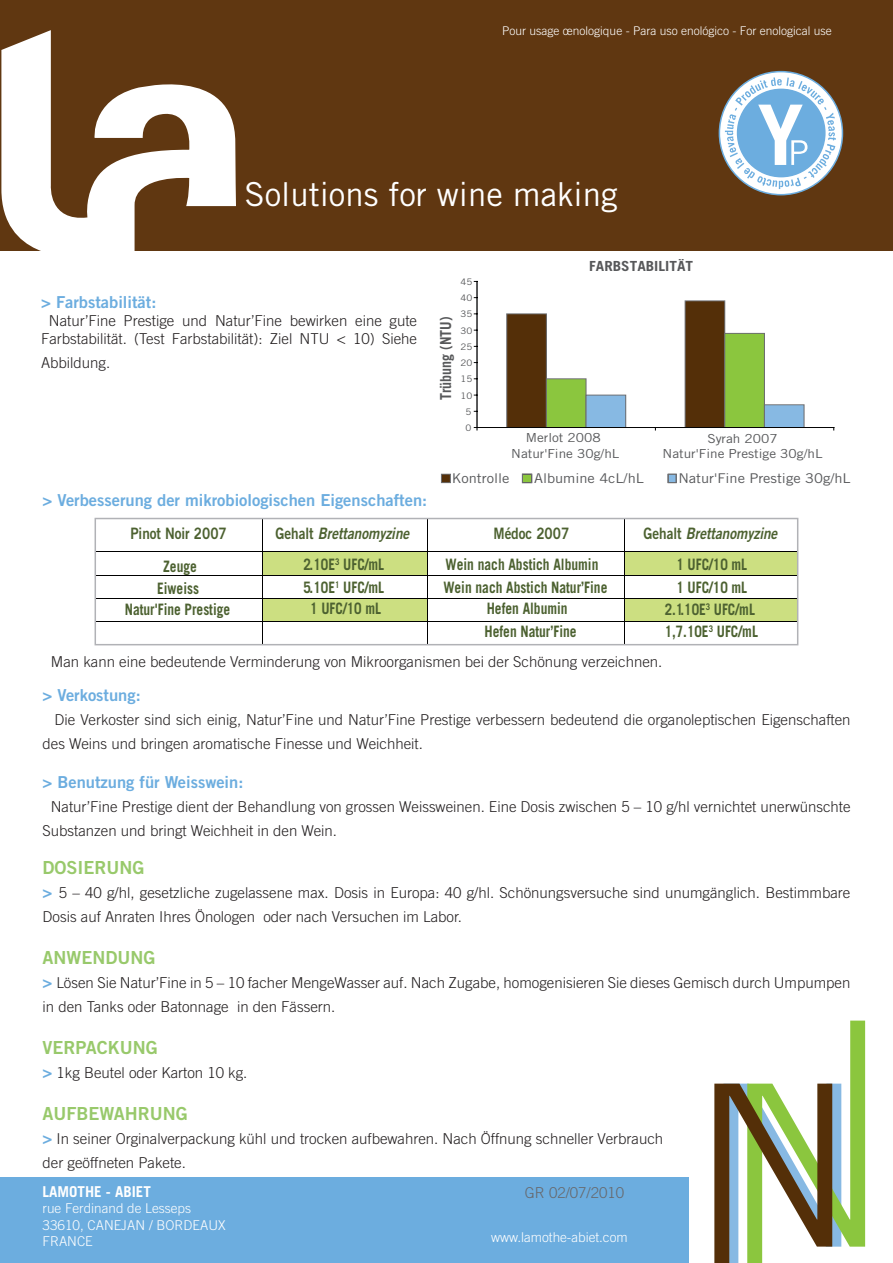
<style>
.page{position:relative;width:893px;height:1263px;background:#fff}
.page>*{position:absolute;margin:0;border:0;box-sizing:border-box;transform-origin:0 0}
.t1{font:33px "Trade Gothic LT Std";color:#fff}
.t2{font:18px "Trade Gothic LT Std Bd 2";color:#98c96b}
.t3{font:16.5px "Trade Gothic LT Std Bd 2";color:#6caddf}
.t4{font:700 15.75px "Trade Gothic LT Std";color:#4c6130;scale:.86 1}
.t5{font:15.75px "Trade Gothic LT Std Bd 2 Obl";color:#4c6130;scale:.86 1}
.t6{font:15.75px "Trade Gothic LT Std Bd 2";color:#4c6130;scale:.86 1}
.t7{font:700 15.15px "Trade Gothic LT Std";color:#57585a;scale:.92 1}
.t8{font:300 15px/24px "Trade Gothic LT Std";color:#231f20}
.t9{font:700 15px "Trade Gothic LT Std";color:#fff}
.t10{font:300 15px "Trade Gothic LT Std";color:#67676a}
.t11{font:700 13.95px "Trade Gothic LT Std";color:#57585a;scale:1.09 1}
.t12{font:300 13.5px "Trade Gothic LT Std";color:#fff}
.t13{font:13.5px "Trade Gothic LT Std";color:#57585a;scale:1.09 1}
.t14{font:12.45px/16.2px "Trade Gothic LT Std";color:#57585a;text-align:center;scale:1.09 1}
.t15{font:300 12px "Trade Gothic LT Std";color:#fff}
.t16{font:9px "Trade Gothic LT Std";color:#57585a;scale:1.09 1}
.s1{font-family:"Trade Gothic LT Std Bd 2"}
.s2{font-family:"Trade Gothic LT Std Bd 2";font-weight:400;font-size:16.5px;color:#6caddf}
</style>
<div class="page">
<div style="left:0;top:0;width:893px;height:250px;background:#603711"></div>
<div style="left:0;top:1177px;width:688px;height:86px;background:#6caddf"></div>
<svg style="left:714px;top:1020px;width:151px;height:243px"></svg>
<svg style="left:1px;top:30px;width:235px;height:221px"></svg>
<svg style="left:719px;top:72px;width:123px;height:123px"></svg>
<div style="left:719px;top:71px;width:124px;height:124px;border:2px solid #6caddf;border-radius:50%"></div>
<svg style="left:725px;top:77px;width:111px;height:112px;background:#a6c2d7"></svg>
<hr style="left:262px;top:519px;width:1px;height:32px;background:#000">
<hr style="left:427px;top:519px;width:1px;height:32px;background:#000">
<hr style="left:624px;top:519px;width:1px;height:32px;background:#000">
<div style="left:262px;top:551px;width:165px;height:24px;background:#ccdf81"></div>
<div style="left:625px;top:552px;width:172px;height:23px;background:#ccdf81"></div>
<hr style="left:96px;top:551px;width:166px;height:1px;background:#000">
<hr style="left:262px;top:551px;width:165px;height:1px;background:#000">
<hr style="left:427px;top:551px;width:197px;height:1px;background:#000">
<hr style="left:624px;top:551px;width:173px;height:1px;background:#000">
<hr style="left:96px;top:575px;width:166px;height:1px;background:#000">
<hr style="left:262px;top:575px;width:165px;height:1px;background:#000">
<hr style="left:427px;top:575px;width:197px;height:1px;background:#000">
<hr style="left:624px;top:575px;width:173px;height:1px;background:#000">
<div style="left:263px;top:599px;width:164px;height:22px;background:#ccdf81"></div>
<div style="left:624px;top:599px;width:173px;height:23px;background:#ccdf81"></div>
<hr style="left:96px;top:598px;width:166px;height:1px;background:#000">
<hr style="left:262px;top:598px;width:165px;height:1px;background:#000">
<hr style="left:427px;top:598px;width:197px;height:1px;background:#000">
<hr style="left:624px;top:598px;width:173px;height:1px;background:#000">
<hr style="left:96px;top:621px;width:166px;height:1px;background:#000">
<hr style="left:262px;top:621px;width:165px;height:1px;background:#000">
<hr style="left:427px;top:621px;width:197px;height:1px;background:#000">
<hr style="left:624px;top:621px;width:173px;height:1px;background:#000">
<svg style="left:262px;top:552px;width:1px;height:90px"></svg>
<svg style="left:427px;top:552px;width:1px;height:90px"></svg>
<svg style="left:624px;top:552px;width:1px;height:90px"></svg>
<div style="left:95px;top:518px;width:703px;height:127px;border:2px solid #b1b2b6"></div>
<div style="left:507px;top:314px;width:39px;height:113px;background:#542f08"></div>
<div style="left:506px;top:314px;width:41px;height:114px;border:1px solid #6c6d70"></div>
<div style="left:685px;top:301px;width:40px;height:126px;background:#542f08"></div>
<div style="left:685px;top:301px;width:40px;height:127px;border:1px solid #6c6d70"></div>
<div style="left:546px;top:379px;width:40px;height:48px;background:#8bc63e"></div>
<div style="left:546px;top:379px;width:40px;height:49px;border:1px solid #6c6d70"></div>
<div style="left:725px;top:333px;width:39px;height:94px;background:#8bc63e"></div>
<div style="left:724px;top:333px;width:41px;height:95px;border:1px solid #6c6d70"></div>
<div style="left:586px;top:395px;width:40px;height:32px;background:#87b9e3"></div>
<div style="left:586px;top:395px;width:40px;height:33px;border:1px solid #6c6d70"></div>
<div style="left:764px;top:405px;width:40px;height:22px;background:#87b9e3"></div>
<div style="left:764px;top:404px;width:40px;height:24px;border:1px solid #6c6d70"></div>
<hr style="left:477px;top:281px;width:1px;height:146px;background:#000">
<hr style="left:477px;top:427px;width:357px;height:1px;background:#000">
<div style="left:522px;top:474px;width:10px;height:9px;background:#8bc63e"></div>
<div style="left:522px;top:474px;width:10px;height:9px;border:1px solid #6c6d70"></div>
<div style="left:441px;top:474px;width:9px;height:9px;background:#542f08"></div>
<div style="left:441px;top:474px;width:10px;height:9px;border:1px solid #6c6d70"></div>
<div style="left:667px;top:474px;width:8px;height:9px;background:#98999b"></div>
<div style="left:668px;top:474px;width:8px;height:9px;background:#87b9e3"></div>
<div style="left:668px;top:474px;width:9px;height:9px;border:1px solid #6c6d70"></div>
<p class="t15" style="left:502px;top:23px;width:331px">Pour usage œnologique - Para uso enológico - For enological use</p>
<p class="t1" style="left:244px;top:174px;width:375px">Solutions for wine making</p>
<p class="t3" style="left:41px;top:292px;width:117px">&gt; Farbstabilität:</p>
<p class="t8" style="left:41px;top:311px;width:378px;line-height:18px;text-align:center">Natur’Fine Prestige und Natur’Fine bewirken eine gute<br>Farbstabilität. (Test Farbstabilität): Ziel NTU &lt; 10) Siehe</p>
<p class="t8" style="left:41px;top:350px;width:71px">Abbildung.</p>
<p class="t3" style="left:43px;top:490px;width:386px">&gt; Verbesserung der mikrobiologischen Eigenschaften:</p>
<p class="t16" style="left:460px;top:276px;width:12px">45</p>
<p class="t16" style="left:460px;top:292px;width:12px">40</p>
<p class="t16" style="left:460px;top:309px;width:12px">35</p>
<p class="t7" style="left:436px;top:400px;width:92px;rotate:-90deg">Trübung (NTU)</p>
<p class="t16" style="left:460px;top:325px;width:12px">30</p>
<p class="t16" style="left:460px;top:341px;width:12px">25</p>
<p class="t16" style="left:460px;top:357px;width:12px">20</p>
<p class="t16" style="left:460px;top:374px;width:12px">15</p>
<p class="t16" style="left:460px;top:390px;width:12px">10</p>
<p class="t16" style="left:465px;top:406px;width:7px">5</p>
<p class="t16" style="left:465px;top:422px;width:7px">0</p>
<p class="t11" style="left:589px;top:258px;width:97px">FARBSTABILITÄT</p>
<p class="t14" style="left:511px;top:430px;width:101px">Merlot 2008<br>Natur'Fine 30g/hL</p>
<p class="t14" style="left:663px;top:431px;width:148px;line-height:15px">Syrah 2007<br>Natur'Fine Prestige 30g/hL</p>
<p class="t13" style="left:452px;top:469px;width:55px">Kontrolle</p>
<p class="t13" style="left:534px;top:469px;width:102px">Albumine 4cL/hL</p>
<p class="t13" style="left:678px;top:469px;width:160px">Natur'Fine Prestige 30g/hL</p>
<p class="t6" style="left:130px;top:523px;width:114px">Pinot Noir 2007</p>
<p class="t5" style="left:276px;top:523px;width:157px"><span class="s1">Gehalt</span> Brettanomyzine</p>
<p class="t6" style="left:493px;top:523px;width:90px">Médoc 2007</p>
<p class="t5" style="left:644px;top:523px;width:157px"><span class="s1">Gehalt</span> Brettanomyzine</p>
<p class="t4" style="left:163px;top:556px;width:41px">Zeuge</p>
<p class="t4" style="left:303px;top:555px;width:95px">2.10E<sup>3</sup> UFC/mL</p>
<p class="t4" style="left:446px;top:555px;width:179px">Wein nach Abstich Albumin</p>
<p class="t4" style="left:676px;top:555px;width:84px">1 UFC/10 mL</p>
<p class="t4" style="left:157px;top:579px;width:50px">Eiweiss</p>
<p class="t4" style="left:303px;top:578px;width:95px">5.10E<sup>1</sup> UFC/mL</p>
<p class="t4" style="left:443px;top:578px;width:192px">Wein nach Abstich Natur’Fine</p>
<p class="t4" style="left:676px;top:578px;width:84px">1 UFC/10 mL</p>
<p class="t4" style="left:125px;top:600px;width:124px">Natur'Fine Prestige</p>
<p class="t4" style="left:310px;top:599px;width:84px">1 UFC/10 mL</p>
<p class="t4" style="left:487px;top:599px;width:96px">Hefen Albumin</p>
<p class="t4" style="left:665px;top:600px;width:107px">2.1.10E<sup>3</sup> UFC/mL</p>
<p class="t4" style="left:484px;top:622px;width:109px">Hefen Natur’Fine</p>
<p class="t4" style="left:665px;top:622px;width:110px">1,7.10E<sup>3</sup> UFC/mL</p>
<p class="t8" style="left:51px;top:649px;width:613px">Man kann eine bedeutende Verminderung von Mikroorganismen bei der Schönung verzeichnen.</p>
<p class="t3" style="left:43px;top:685px;width:100px">&gt; Verkostung:</p>
<p class="t8" style="left:43px;top:708px;width:809px;text-indent:12px">Die Verkoster sind sich einig, Natur’Fine und Natur’Fine Prestige verbessern bedeutend die organoleptischen Eigenschaften des Weins und bringen aromatische Finesse und Weichheit.</p>
<p class="t3" style="left:43px;top:772px;width:202px">&gt; Benutzung für Weisswein:</p>
<p class="t8" style="left:43px;top:795px;width:809px;text-indent:8px">Natur’Fine Prestige dient der Behandlung von grossen Weissweinen. Eine Dosis zwischen 5 – 10 g/hl vernichtet unerwünschte<br>Substanzen und bringt Weichheit in den Wein.</p>
<p class="t2" style="left:43px;top:856px;width:104px">DOSIERUNG</p>
<p class="t8" style="left:43px;top:880px;width:809px"><span class="s2">&gt;</span> 5 – 40 g/hl, gesetzliche zugelassene max. Dosis in Europa: 40 g/hl. Schönungsversuche sind unumgänglich. Bestimmbare<br>Dosis auf Anraten Ihres Önologen oder nach Versuchen im Labor.</p>
<p class="t2" style="left:43px;top:946px;width:114px">ANWENDUNG</p>
<p class="t8" style="left:43px;top:970px;width:809px"><span class="s2">&gt;</span> Lösen Sie Natur’Fine in 5 – 10 facher MengeWasser auf. Nach Zugabe, homogenisieren Sie dieses Gemisch durch Umpumpen in den Tanks oder Batonnage in den Fässern.</p>
<p class="t2" style="left:43px;top:1036px;width:117px">VERPACKUNG</p>
<p class="t8" style="left:43px;top:1060px;width:206px"><span class="s2">&gt;</span> 1kg Beutel oder Karton 10 kg.</p>
<p class="t2" style="left:43px;top:1102px;width:147px">AUFBEWAHRUNG</p>
<p class="t8" style="left:43px;top:1126px;width:622px"><span class="s2">&gt;</span> In seiner Orginalverpackung kühl und trocken aufbewahren. Nach Öffnung schneller Verbrauch</p>
<p class="t8" style="left:43px;top:1150px;width:145px">der geöffneten Pakete.</p>
<p class="t9" style="left:43px;top:1183px;width:110px">LAMOTHE - ABIET</p>
<p class="t12" style="left:43px;top:1201px;width:150px">rue Ferdinand de Lesseps</p>
<p class="t12" style="left:43px;top:1217px;width:185px">33610, CANEJAN / BORDEAUX</p>
<p class="t12" style="left:43px;top:1233px;width:52px">FRANCE</p>
<p class="t10" style="left:525px;top:1183px;width:101px">GR 02/07/2010</p>
<p class="t12" style="left:491px;top:1229px;width:138px">www.lamothe-abiet.com</p>
</div>
